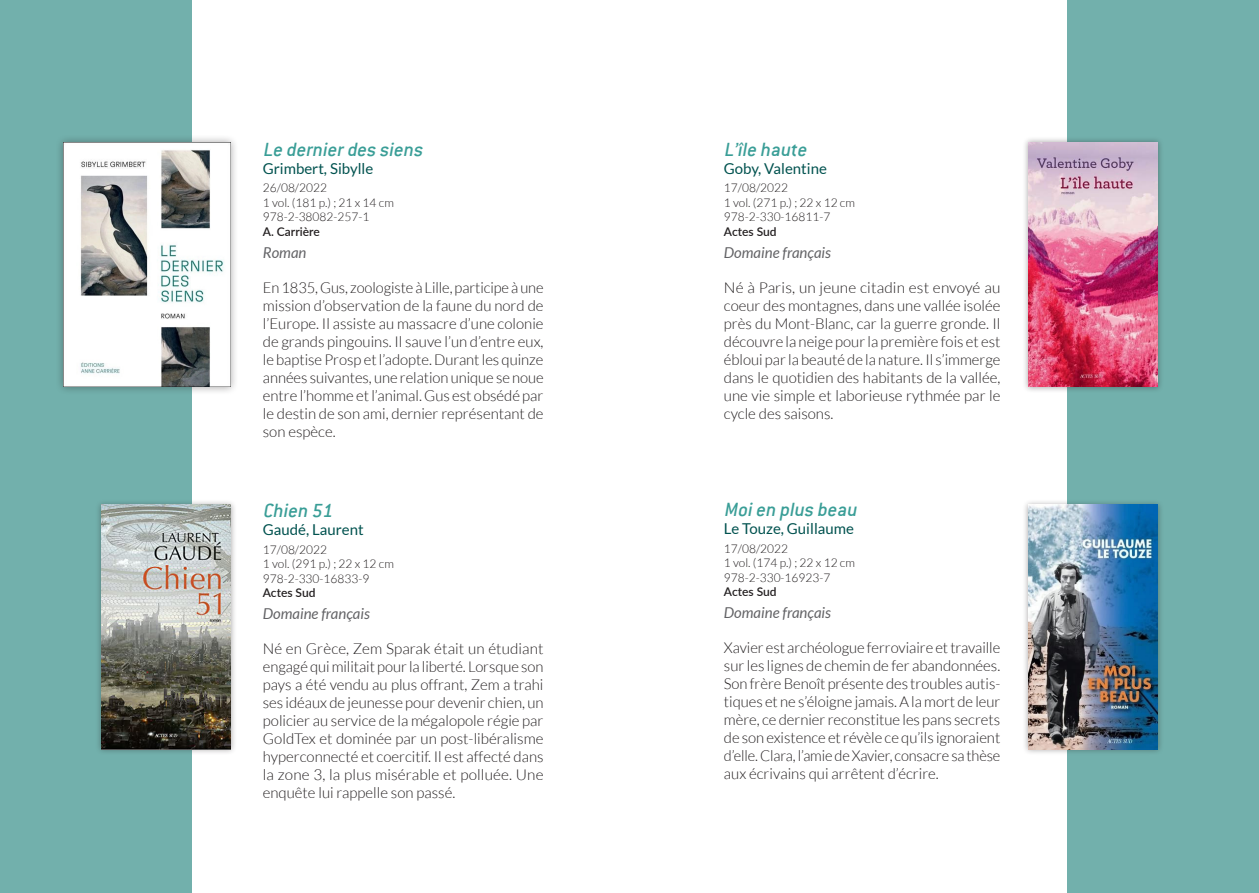
<style>
.page{position:relative;width:1259px;height:893px;background:#fff}
.page>*{position:absolute;margin:0;border:0;box-sizing:border-box;transform-origin:0 0}
.nom_oeuvre{font:italic 500 21px "Conduit ITC";color:#3a9e97}
.TEXTE{font:300 15px/18px "Lato";color:#231f20;text-align:justify}
.nom_auteur{font:15px "Lato";color:#00524f}
.genre{font:italic 15px "Lato";color:#636366}
.infos{font:300 12px "Lato";color:#231f20}
.editeur{font:600 12px "Lato";color:#231f20}
</style>
<div class="page">
<div style="left:0;top:0;width:191px;height:893px;background:#72b0ac"></div>
<div style="left:1067px;top:0;width:192px;height:893px;background:#72b0ac"></div>
<div style="left:56px;top:134px;width:183px;height:261px;background:#231f20;opacity:.4"></div>
<img style="left:64px;top:142px;width:167px;height:245px">
<div style="left:1022px;top:136px;width:141px;height:257px;background:#231f20;opacity:.4"></div>
<img style="left:1028px;top:142px;width:129px;height:245px">
<div style="left:95px;top:499px;width:142px;height:256px;background:#231f20;opacity:.4"></div>
<img style="left:101px;top:505px;width:130px;height:244px">
<div style="left:1022px;top:499px;width:141px;height:256px;background:#231f20;opacity:.4"></div>
<img style="left:1028px;top:505px;width:129px;height:244px">
<p class="nom_oeuvre" style="left:263px;top:137px;width:165px">Le dernierdes siens</p>
<p class="nom_auteur" style="left:263px;top:160px;width:112px">Grimbert, Sibylle</p>
<p class="infos" style="left:263px;top:182px;width:66px">26/08/2022</p>
<p class="infos" style="left:263px;top:196px;width:132px">1 vol. (181 p.) ; 21 x 14 cm</p>
<p class="infos" style="left:263px;top:210px;width:108px">978-2-38082-257-1</p>
<p class="editeur" style="left:263px;top:222px;width:58px">A. Carrière</p>
<p class="genre" style="left:263px;top:244px;width:45px">Roman</p>
<p class="TEXTE" style="left:263px;top:278px;width:282px">En 1835, Gus, zoologiste à Lille, participe à une mission d’observation de la faune du nord de l’Europe. Il assiste au massacre d’une colonie de grands pingouins. Il sauve l’un d’entre eux, le baptise Prosp et l’adopte. Durant les quinze années suivantes, une relation unique se noue entre l’homme et l’animal. Gus est obsédé par le destin de son ami, dernier représentant de son espèce.</p>
<p class="nom_oeuvre" style="left:263px;top:499px;width:75px">Chien 51</p>
<p class="nom_auteur" style="left:263px;top:521px;width:102px">Gaudé, Laurent</p>
<p class="infos" style="left:263px;top:543px;width:66px">17/08/2022</p>
<p class="infos" style="left:263px;top:558px;width:132px">1 vol. (291 p.) ; 22 x 12 cm</p>
<p class="infos" style="left:263px;top:572px;width:108px">978-2-330-16833-9</p>
<p class="editeur" style="left:263px;top:584px;width:54px">Actes Sud</p>
<p class="genre" style="left:263px;top:606px;width:109px">Domaine français</p>
<p class="TEXTE" style="left:263px;top:640px;width:282px">Né en Grèce, Zem Sparak était un étudiant engagé qui militait pour la liberté. Lorsque son pays a été vendu au plus offrant, Zem a trahi ses idéaux de jeunesse pour devenir chien, un policier au service de la mégalopole régie par GoldTex et dominée par un post-libéralisme hyperconnecté et coercitif. Il est affecté dans la zone 3, la plus misérable et polluée. Une enquête lui rappelle son passé.</p>
<p class="nom_oeuvre" style="left:724px;top:137px;width:88px">L’île haute</p>
<p class="nom_auteur" style="left:724px;top:160px;width:104px">Goby, Valentine</p>
<p class="infos" style="left:724px;top:182px;width:66px">17/08/2022</p>
<p class="infos" style="left:724px;top:196px;width:132px">1 vol. (271 p.) ; 22 x 12 cm</p>
<p class="infos" style="left:724px;top:210px;width:108px">978-2-330-16811-7</p>
<p class="editeur" style="left:724px;top:222px;width:54px">Actes Sud</p>
<p class="genre" style="left:724px;top:244px;width:109px">Domaine français</p>
<p class="TEXTE" style="left:724px;top:278px;width:278px">Né à Paris, un jeune citadin est envoyé au coeur des montagnes, dans une vallée isolée près du Mont-Blanc, car la guerre gronde. Il découvre la neige pour la première fois et est ébloui par la beauté de la nature. Il s’immerge dans le quotidien des habitants de la vallée, une vie simple et laborieuse rythmée par le cycle des saisons.</p>
<p class="nom_oeuvre" style="left:724px;top:498px;width:138px">Moien plus beau</p>
<p class="nom_auteur" style="left:724px;top:520px;width:132px">Le Touze, Guillaume</p>
<p class="infos" style="left:724px;top:542px;width:66px">17/08/2022</p>
<p class="infos" style="left:724px;top:557px;width:132px">1 vol. (174 p.) ; 22 x 12 cm</p>
<p class="infos" style="left:724px;top:571px;width:108px">978-2-330-16923-7</p>
<p class="editeur" style="left:724px;top:583px;width:54px">Actes Sud</p>
<p class="genre" style="left:724px;top:605px;width:109px">Domaine français</p>
<p class="TEXTE" style="left:724px;top:639px;width:278px">Xavier est archéologue ferroviaire et travaille sur les lignes de chemin de fer abandonnées.<br>Son frère Benoît présente des troubles autis&shy;tiques et ne s’éloigne jamais. A la mort de leur mère, ce dernier reconstitue les pans secrets de son existence et révèle ce qu’ils ignoraient d’elle. Clara, l’amie de Xavier, consacre sa thèse aux écrivains qui arrêtent d’écrire.</p>
</div>
